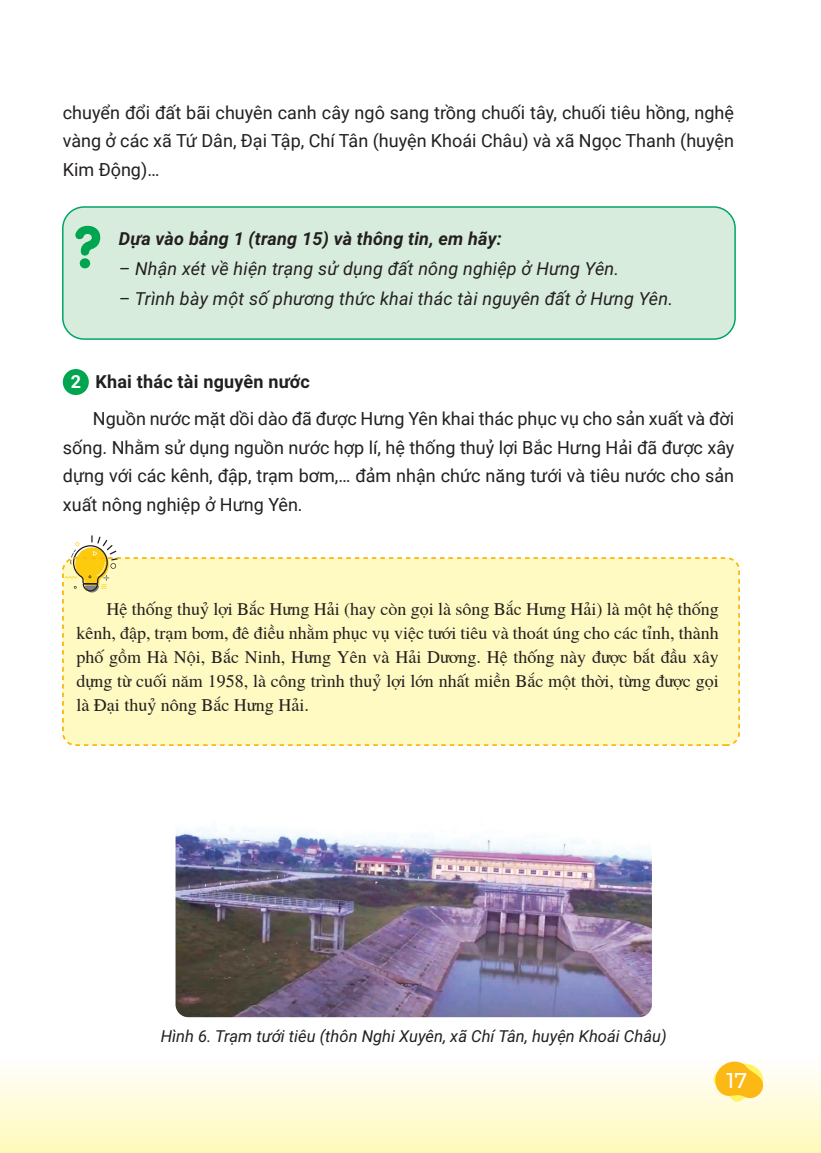
<style>
.page{position:relative;width:821px;height:1153px;background:#fff}
.page>*{position:absolute;margin:0;border:0;box-sizing:border-box;transform-origin:0 0}
.t1{font:500 21.15px "Montserrat";color:#fff}
.t2{font:18px/28.5px "Roboto";color:#231f20;text-align:justify}
.t3{font:18px/24px "Times";color:#231f20;text-align:justify}
.t4{font:italic 18px "Roboto";letter-spacing:.01em;color:#231f20}
.t5{font:italic 700 18px "Roboto";letter-spacing:.01em;color:#231f20}
.t6{font:italic 16.5px "Roboto";color:#231f20}
.s1{font-weight:700;color:#fff}
.s2{font-weight:700}
</style>
<div class="page">
<div style="left:0;top:1046px;width:821px;height:106px;background:linear-gradient(to bottom,#fff,#fff9bb)"></div>
<svg style="left:713px;top:1057px;width:53px;height:45px"></svg>
<div style="left:63px;top:369px;width:26px;height:26px;background:#00a54f;border-radius:50%"></div>
<img style="left:175px;top:828px;width:477px;height:189px">
<div style="left:63px;top:207px;width:672px;height:132px;background:#d8ecdd;border-radius:21px"></div>
<div style="left:62px;top:206px;width:674px;height:134px;border:2px solid #00a665;border-radius:21px"></div>
<div style="left:63px;top:558px;width:676px;height:187px;background:#fffac1;border-radius:13px"></div>
<svg style="left:65px;top:535px;width:52px;height:57px"></svg>
<div style="left:62px;top:557px;width:678px;height:188px;border:2px dashed #fcb814;border-radius:13px"></div>
<svg style="left:75px;top:226px;width:25px;height:42px"></svg>
<p class="t2" style="left:63px;top:97px;width:673px">chuyển đổi đất bãi chuyên canh cây ngô sang trồng chuối tây, chuối tiêu hồng, nghệ vàng ở các xã Tứ Dân, Đại Tập, Chí Tân (huyện Khoái Châu) và xã Ngọc Thanh (huyện Kim Động)…</p>
<p class="t5" style="left:119px;top:225px;width:384px">Dựa vào bảng 1 (trang 15) và thông tin, em hãy:</p>
<p class="t4" style="left:119px;top:255px;width:502px">– Nhận xét về hiện trạng sử dụng đất nông nghiệp ở Hưng Yên.</p>
<p class="t4" style="left:119px;top:285px;width:555px">– Trình bày một số phương thức khai thác tài nguyên đất ở Hưng Yên.</p>
<p class="t2" style="left:93px;top:361px;width:643px;line-height:37.5px;text-indent:-22px"><span class="s1">2</span> <span class="s2">Khai thác tài nguyên nước<br></span>Nguồn nước mặt dồi dào đã được Hưng Yên khai thác phục vụ cho sản xuất và đời</p>
<p class="t2" style="left:63px;top:432px;width:673px">sống. Nhằm sử dụng nguồn nước hợp lí, hệ thống thuỷ lợi Bắc Hưng Hải đã được xây dựng với các kênh, đập, trạm bơm,… đảm nhận chức năng tưới và tiêu nước cho sản xuất nông nghiệp ở Hưng Yên.</p>
<p class="t3" style="left:76px;top:595px;width:644px;text-indent:30px">Hệ thống thuỷ lợi Bắc Hưng Hải (hay còn gọi là sông Bắc Hưng Hải) là một hệ thống kênh, đập, trạm bơm, đê điều nhằm phục vụ việc tưới tiêu và thoát úng cho các tỉnh, thành phố gồm Hà Nội, Bắc Ninh, Hưng Yên và Hải Dương. Hệ thống này được bắt đầu xây dựng từ cuối năm 1958, là công trình thuỷ lợi lớn nhất miền Bắc một thời, từng được gọi là Đại thuỷ nông Bắc Hưng Hải.</p>
<p class="t6" style="left:161px;top:1024px;width:507px">Hình 6. Trạm tưới tiêu (thôn Nghi Xuyên, xã Chí Tân, huyện Khoái Châu)</p>
<p class="t1" style="left:726px;top:1065px;width:22px">17</p>
</div>
